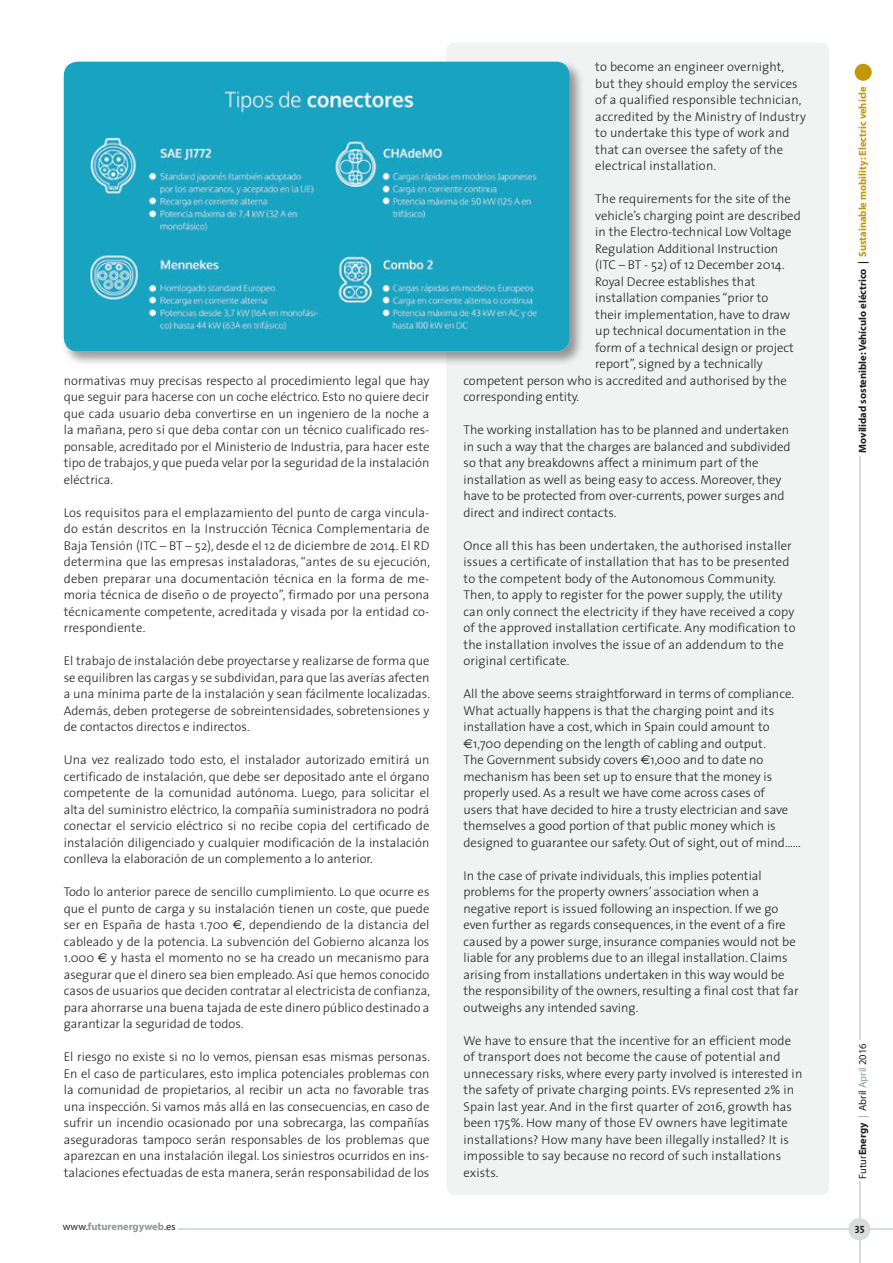
<style>
.page{position:relative;width:893px;height:1263px;background:#fff}
.page>*{position:absolute;margin:0;border:0;box-sizing:border-box;transform-origin:0 0}
.Texto_ingles{font:300 12.75px/16.5px "The Sans";color:#231f20}
.Texto{font:300 12.75px/16.5px "The Sans";color:#231f20;text-align:justify}
.t1{font:700 10.5px "Myriad";color:#231f20}
.t2{font:10.5px "Myriad";color:#231f20}
.t3{font:700 10.5px "Myriad";color:#939598}
.t4{font:10.5px "The Sans Bold Caps";color:#231f20}
.s1{font-family:"Euro Sans";font-weight:400}
.s2{color:#c49608}
.s3{font-weight:700}
.s4{color:#8b9b92}
.s5{font-weight:400;color:#231f20}
</style>
<div class="page">
<div style="left:855px;top:64px;width:17px;height:17px;background:#c49608;border-radius:50%"></div>
<hr style="left:859px;top:456px;width:1px;height:584px;background:#d7ddda">
<hr style="left:178px;top:1228px;width:715px;height:2px;background:#d7ddda">
<hr style="left:859px;top:1181px;width:1px;height:82px;background:#d7ddda">
<div style="left:848px;top:1218px;width:22px;height:22px;background:#d7ddda;border-radius:50%"></div>
<div style="left:446px;top:43px;width:383px;height:1152px;background:#f0f3f2;border-radius:9px"></div>
<div style="left:61px;top:59px;width:523px;height:307px;background:#231f20;opacity:.45"></div>
<img style="left:64px;top:62px;width:506px;height:290px">
<p class="Texto" style="left:64px;top:372px;width:367px">normativas muy precisas respecto al procedimiento legal que hay que seguir para hacerse con un coche eléctrico. Esto no quiere decir que cada usuario deba convertirse en un ingeniero de la noche a la mañana, pero sí que deba contar con un técnico cualificado res&shy;ponsable, acreditado por el Ministerio de Industria, para hacer este tipo de trabajos, y que pueda velar por la seguridad de la instalación eléctrica.</p>
<p class="Texto" style="left:64px;top:504px;width:368px">Los requisitos para el emplazamiento del punto de carga vincula&shy;do están descritos en la Instrucción Técnica Complementaria de Baja Tensión (ITC – BT – 52), desde el 12 de diciembre de 2014. El RD determina que las empresas instaladoras, “antes de su ejecución, deben preparar una documentación técnica en la forma de me&shy;moria técnica de diseño o de proyecto”, firmado por una persona técnicamente competente, acreditada y visada por la entidad co&shy;rrespondiente.</p>
<p class="Texto" style="left:64px;top:652px;width:368px">El trabajo de instalación debe proyectarse y realizarse de forma que se equilibren las cargas y se subdividan, para que las averías afecten a una mínima parte de la instalación y sean fácilmente localizadas.<br>Además, deben protegerse de sobreintensidades, sobretensiones y de contactos directos e indirectos.</p>
<p class="Texto" style="left:64px;top:751px;width:367px">Una vez realizado todo esto, el instalador autorizado emitirá un certificado de instalación, que debe ser depositado ante el órgano competente de la comunidad autónoma. Luego, para solicitar el alta del suministro eléctrico, la compañía suministradora no podrá conectar el servicio eléctrico si no recibe copia del certificado de instalación diligenciado y cualquier modificación de la instalación conlleva la elaboración de un complemento a lo anterior.</p>
<p class="Texto" style="left:64px;top:883px;width:368px">Todo lo anterior parece de sencillo cumplimiento. Lo que ocurre es que el punto de carga y su instalación tienen un coste, que puede ser en España de hasta 1.700 <span class="s1">€</span>, dependiendo de la distancia del cableado y de la potencia. La subvención del Gobierno alcanza los 1.000 <span class="s1">€</span> y hasta el momento no se ha creado un mecanismo para asegurar que el dinero sea bien empleado. Así que hemos conocido casos de usuarios que deciden contratar al electricista de confianza, para ahorrarse una buena tajada de este dinero público destinado a garantizar la seguridad de todos.</p>
<p class="Texto" style="left:64px;top:1048px;width:368px">El riesgo no existe si no lo vemos, piensan esas mismas personas.<br>En el caso de particulares, esto implica potenciales problemas con la comunidad de propietarios, al recibir un acta no favorable tras una inspección. Si vamos más allá en las consecuencias, en caso de sufrir un incendio ocasionado por una sobrecarga, las compañías aseguradoras tampoco serán responsables de los problemas que aparezcan en una instalación ilegal. Los siniestros ocurridos en ins&shy;talaciones efectuadas de esta manera, serán responsabilidad de los</p>
<p class="Texto_ingles" style="left:595px;top:58px;width:212px">to become an engineer overnight, but they should employ the services of a qualified responsible technician, accredited by the Ministry of Industry to undertake this type of work and that can oversee the safety of the electrical installation.</p>
<p class="Texto_ingles" style="left:595px;top:190px;width:197px">The requirements for the site of the</p>
<p class="Texto_ingles" style="left:595px;top:207px;width:207px">vehicle’s charging point are described</p>
<p class="Texto_ingles" style="left:595px;top:223px;width:198px">in the Electro-technical Low Voltage</p>
<p class="Texto_ingles" style="left:595px;top:240px;width:184px">Regulation Additional Instruction</p>
<p class="Texto_ingles" style="left:595px;top:256px;width:191px">(ITC – BT - 52) of 12 December 2014.</p>
<p class="Texto_ingles" style="left:595px;top:273px;width:162px">Royal Decree establishes that</p>
<p class="Texto_ingles" style="left:595px;top:289px;width:175px">installation companies “prior to</p>
<p class="Texto_ingles" style="left:595px;top:306px;width:196px">their implementation, have to draw</p>
<p class="Texto_ingles" style="left:595px;top:322px;width:192px">up technical documentation in the</p>
<p class="Texto_ingles" style="left:595px;top:339px;width:200px">form of a technical design or project</p>
<p class="Texto_ingles" style="left:595px;top:355px;width:169px">report”, signed by a technically</p>
<p class="Texto_ingles" style="left:463px;top:372px;width:325px">competent person who is accredited and authorised by the</p>
<p class="Texto_ingles" style="left:463px;top:388px;width:117px">corresponding entity.</p>
<p class="Texto_ingles" style="left:463px;top:421px;width:329px">The working installation has to be planned and undertaken in such a way that the charges are balanced and subdivided so that any breakdowns affect a minimum part of the installation as well as being easy to access. Moreover, they have to be protected from over-currents, power surges and direct and indirect contacts.</p>
<p class="Texto_ingles" style="left:463px;top:537px;width:334px">Once all this has been undertaken, the authorised installer issues a certificate of installation that has to be presented to the competent body of the Autonomous Community.<br>Then, to apply to register for the power supply, the utility can only connect the electricity if they have received a copy of the approved installation certificate. Any modification to the installation involves the issue of an addendum to the original certificate.</p>
<p class="Texto_ingles" style="left:463px;top:685px;width:339px">All the above seems straightforward in terms of compliance.<br>What actually happens is that the charging point and its installation have a cost, which in Spain could amount to <span class="s1">€</span>1,700 depending on the length of cabling and output.<br>The Government subsidy covers <span class="s1">€</span>1,000 and to date no mechanism has been set up to ensure that the money is properly used. As a result we have come across cases of<br>users that have decided to hire a trusty electrician and save themselves a good portion of that public money which is designed to guarantee our safety. Out of sight, out of mind......</p>
<p class="Texto_ingles" style="left:463px;top:867px;width:337px">In the case of private individuals, this implies potential problems for the property owners’ association when a negative report is issued following an inspection. If we go even further as regards consequences, in the event of a fire caused by a power surge, insurance companies would not be liable for any problems due to an illegal installation. Claims arising from installations undertaken in this way would be the responsibility of the owners, resulting a final cost that far outweighs any intended saving.</p>
<p class="Texto_ingles" style="left:463px;top:1032px;width:340px">We have to ensure that the incentive for an efficient mode of transport does not become the cause of potential and unnecessary risks, where every party involved is interested in the safety of private charging points. EVs represented 2% in Spain last year. And in the first quarter of 2016, growth has been 175%. How many of those EV owners have legitimate installations? How many have been illegally installed? It is impossible to say because no record of such installations exists.</p>
<p class="t1" style="left:857px;top:453px;width:368px;rotate:-90deg">Movilidad sostenible: Vehículo eléctrico | <span class="s2">Sustainable mobility: Electric vehicle</span></p>
<p class="t2" style="left:857px;top:1178px;width:137px;rotate:-90deg">Futur<span class="s3">Energy</span> <span class="s4">|</span> Abril <span class="s4">April</span> 2016</p>
<p class="t3" style="left:63px;top:1220px;width:114px"><span class="s5">www.</span>futurenergyweb<span class="s5">.es</span></p>
<p class="t4" style="left:855px;top:1220px;width:11px">35</p>
</div>
